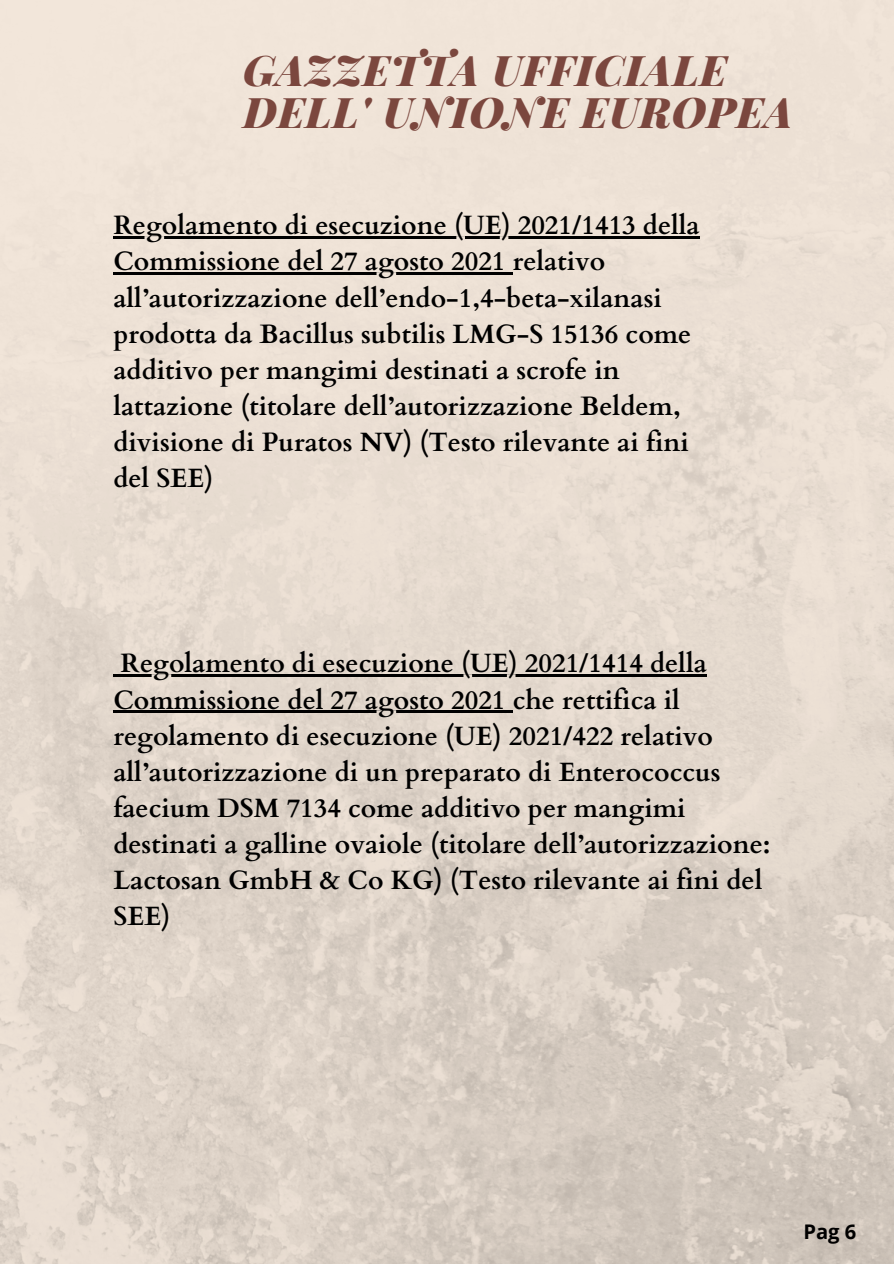
<style>
.page{position:relative;width:894px;height:1264px;background:#fff}
.page>*{position:absolute;margin:0;border:0;box-sizing:border-box;transform-origin:0 0}
.t1{font:italic 900 42.3px/41.7px "Playfair Display";letter-spacing:.02em;color:#7b473e}
.t2{font:700 26.55px/36px "Cardo";color:#000}
.t3{font:700 20.1px "Open Sans";color:#000}
</style>
<div class="page">
<img style="left:0;top:0;width:893px;height:1263px">
<hr style="left:113px;top:237px;width:586px;height:2px;background:#000">
<hr style="left:113px;top:273px;width:392px;height:2px;background:#000">
<svg style="left:505px;top:273px;width:7px;height:2px"></svg>
<svg style="left:113px;top:674px;width:7px;height:3px"></svg>
<hr style="left:120px;top:674px;width:586px;height:3px;background:#000">
<hr style="left:113px;top:710px;width:399px;height:3px;background:#000">
<p class="t1" style="left:243px;top:48px;width:551px">GAZZETTA UFFICIALE<br>DELL' UNIONE EUROPEA</p>
<p class="t2" style="left:113px;top:208px;width:587px">Regolamento di esecuzione (UE) 2021/1413 della Commissione del 27 agosto 2021 relativo all’autorizzazione dell’endo-1,4-beta-xilanasi prodotta da Bacillus subtilis LMG-S 15136 come additivo per mangimi destinati a scrofe in lattazione (titolare dell’autorizzazione Beldem, divisione di Puratos NV) (Testo rilevante ai fini del SEE)</p>
<p class="t2" style="left:113px;top:646px;width:658px">Regolamento di esecuzione (UE) 2021/1414 della Commissione del 27 agosto 2021 che rettifica il regolamento di esecuzione (UE) 2021/422 relativo all’autorizzazione di un preparato di Enterococcus faecium DSM 7134 come additivo per mangimi destinati a galline ovaiole (titolare dell’autorizzazione:<br>Lactosan GmbH &amp; Co KG) (Testo rilevante ai fini del SEE)</p>
<p class="t3" style="left:803px;top:1217px;width:54px">Pag 6</p>
</div>
